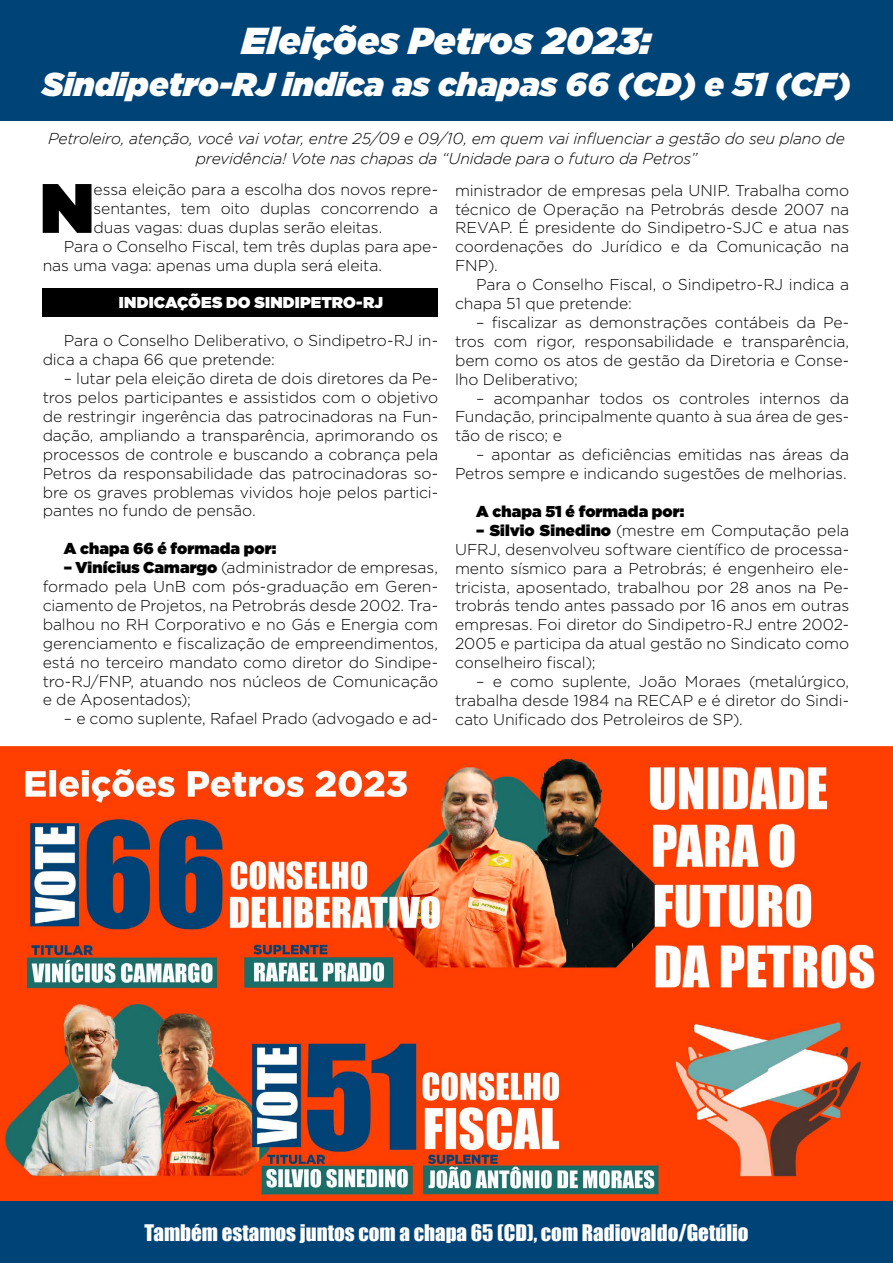
<style>
.page{position:relative;width:893px;height:1263px;background:#fff}
.page>*{position:absolute;margin:0;border:0;box-sizing:border-box;transform-origin:0 0}
.t1{font:900 69.75px "Gotham";color:#000}
.t2{font:italic 900 37.5px "Gotham";color:#fff}
.t3{font:italic 900 33px "Gotham";color:#fff}
.t4{font:21px "Impact";color:#fff}
.t5{font:300 15.75px/18.9px "Gotham";letter-spacing:-.005em;color:#000;text-align:justify}
.t6{font:italic 300 15.75px/19.8px "Gotham";letter-spacing:-.015em;color:#000;text-align:center}
.t7{font:900 15.75px "Gotham";letter-spacing:.005em;color:#000}
.t8{font:900 15.75px "Gotham";letter-spacing:.005em;color:#fff}
.s1{font-weight:900}
</style>
<div class="page">
<div style="left:43px;top:288px;width:395px;height:29px;background:#000"></div>
<div style="left:0;top:0;width:893px;height:120px;background:#004377"></div>
<img style="left:0;top:746px;width:893px;height:455px">
<div style="left:0;top:1201px;width:893px;height:62px;background:#004377"></div>
<h2 class="t2" style="left:242px;top:19px;width:411px">Eleições Petros 2023:</h2>
<h3 class="t3" style="left:42px;top:65px;width:810px">Sindipetro-RJ indica as chapas 66 (CD) e 51 (CF)</h3>
<p class="t6" style="left:48px;top:128px;width:798px">Petroleiro, atenção, você vai votar, entre 25/09 e 09/10, em quem vai influenciar a gestão do seu plano de previdência! Vote nas chapas da “Unidade para o futuro da Petros”</p>
<h1 class="t1" style="left:40px;top:158px;width:56px">N</h1>
<p class="t5" style="left:94px;top:180px;width:346px">essa eleição para a escolha dos novos repre-</p>
<p class="t5" style="left:455px;top:180px;width:396px">ministrador de empresas pela UNIP. Trabalha como técnico de Operação na Petrobrás desde 2007 na REVAP. É presidente do Sindipetro-SJC e atua nas coordenações do Jurídico e da Comunicação na FNP).</p>
<p class="t5" style="left:455px;top:275px;width:396px;text-indent:21px">Para o Conselho Fiscal, o Sindipetro-RJ indica a chapa 51 que pretende:</p>
<p class="t5" style="left:455px;top:313px;width:396px;text-indent:21px">– fiscalizar as demonstrações contábeis da Pe&shy;tros com rigor, responsabilidade e transparência, bem como os atos de gestão da Diretoria e Conse&shy;lho Deliberativo;</p>
<p class="t5" style="left:455px;top:388px;width:396px;text-indent:21px">– acompanhar todos os controles internos da Fundação, principalmente quanto à sua área de ges&shy;tão de risco; e</p>
<p class="t5" style="left:455px;top:445px;width:396px;text-align:right">– apontar as deficiências emitidas nas áreas da<br>Petros sempre e indicando sugestões de melhorias.</p>
<p class="t7" style="left:476px;top:500px;width:210px">A chapa 51 é formada por:</p>
<p class="t5" style="left:455px;top:521px;width:396px;text-indent:21px"><span class="s1">– Silvio Sinedino</span> (mestre em Computação pela UFRJ, desenvolveu software científico de processa&shy;mento sísmico para a Petrobrás; é engenheiro ele&shy;tricista, aposentado, trabalhou por 28 anos na Pe&shy;trobrás tendo antes passado por 16 anos em outras empresas. Foi diretor do Sindipetro-RJ entre 2002- 2005 e participa da atual gestão no Sindicato como conselheiro fiscal);</p>
<p class="t5" style="left:455px;top:672px;width:396px;text-indent:21px">– e como suplente, João Moraes (metalúrgico, trabalha desde 1984 na RECAP e é diretor do Sindi&shy;cato Unificado dos Petroleiros de SP).</p>
<p class="t5" style="left:94px;top:199px;width:346px">sentantes, tem oito duplas concorrendo a</p>
<p class="t5" style="left:94px;top:218px;width:290px">duas vagas: duas duplas serão eleitas.</p>
<p class="t5" style="left:64px;top:237px;width:376px">Para o Conselho Fiscal, tem três duplas para ape-</p>
<p class="t5" style="left:43px;top:255px;width:341px">nas uma vaga: apenas uma dupla será eleita.</p>
<p class="t8" style="left:119px;top:292px;width:266px">INDICAÇÕES DO SINDIPETRO-RJ</p>
<p class="t5" style="left:43px;top:331px;width:397px;text-indent:21px">Para o Conselho Deliberativo, o Sindipetro-RJ in&shy;dica a chapa 66 que pretende:</p>
<p class="t5" style="left:43px;top:369px;width:397px;text-indent:21px">– lutar pela eleição direta de dois diretores da Pe&shy;tros pelos participantes e assistidos com o objetivo de restringir ingerência das patrocinadoras na Fun&shy;dação, ampliando a transparência, aprimorando os processos de controle e buscando a cobrança pela Petros da responsabilidade das patrocinadoras so&shy;bre os graves problemas vividos hoje pelos partici&shy;pantes no fundo de pensão.</p>
<p class="t7" style="left:64px;top:537px;width:214px">A chapa 66 é formada por:</p>
<p class="t5" style="left:43px;top:558px;width:397px;text-indent:21px"><span class="s1">– Vinícius Camargo</span> (administrador de empresas, formado pela UnB com pós-graduação em Geren&shy;ciamento de Projetos, na Petrobrás desde 2002. Tra&shy;balhou no RH Corporativo e no Gás e Energia com gerenciamento e fiscalização de empreendimentos, está no terceiro mandato como diretor do Sindipe&shy;tro-RJ/FNP, atuando nos núcleos de Comunicação e de Aposentados);</p>
<p class="t5" style="left:64px;top:709px;width:376px">– e como suplente, Rafael Prado (advogado e ad-</p>
<h3 class="t4" style="left:145px;top:1217px;width:605px">Também estamos juntos com a chapa 65 (CD), com Radiovaldo/Getúlio</h3>
</div>
